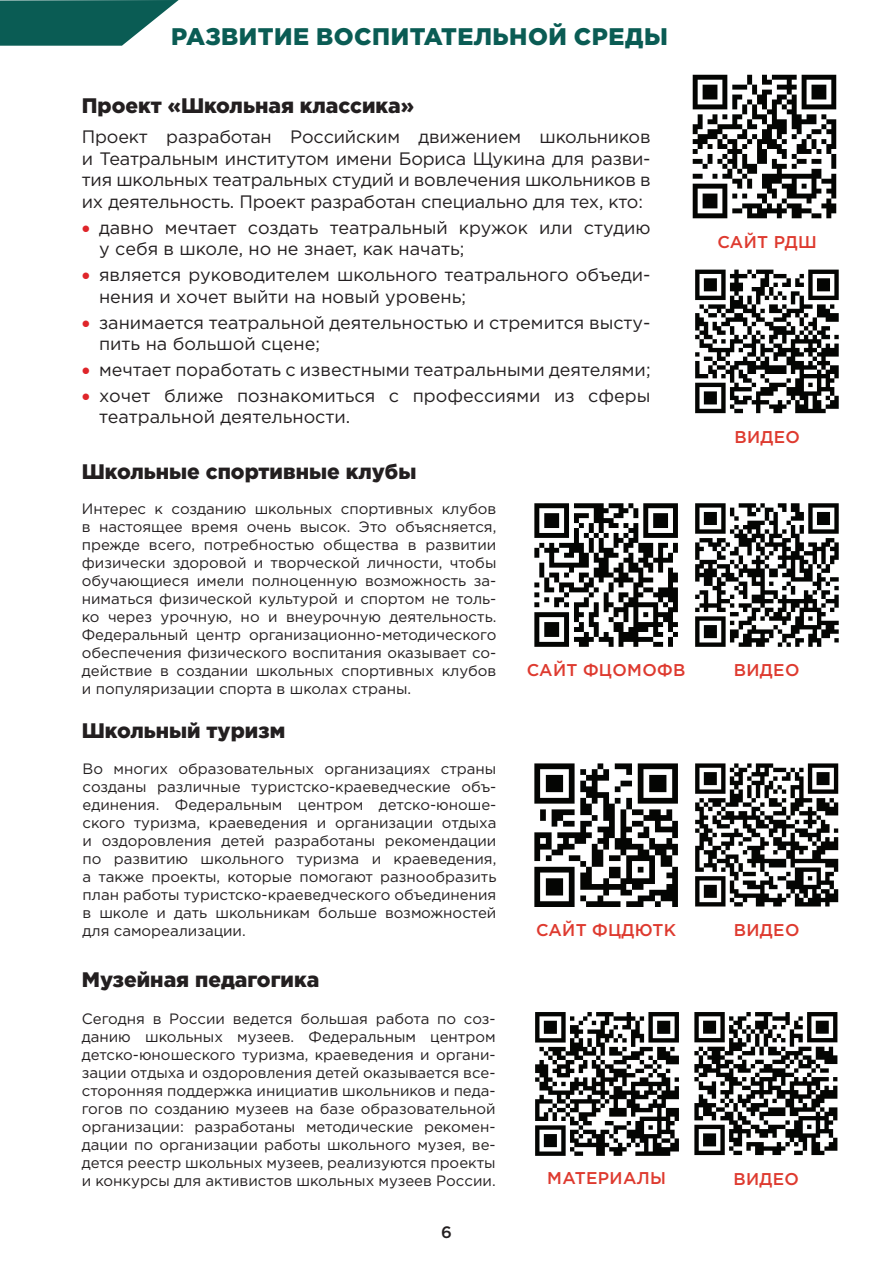
<style>
.page{position:relative;width:893px;height:1263px;background:#fff}
.page>*{position:absolute;margin:0;border:0;box-sizing:border-box;transform-origin:0 0}
.t1{font:900 24px "Gotham Pro";letter-spacing:.13em;color:#0a5c54}
.t2{font:900 21px "Gotham Pro";color:#231f20}
.t3{font:18px/21.6px "Gotham Pro";color:#231f20}
.t4{font:500 17.1px "Gotham Pro";letter-spacing:.02em;color:#de3a2f}
.t5{font:500 16.5px "Gotham Pro";color:#231f20}
.t6{font:15px/18px "Gotham Pro";color:#231f20;text-align:justify}
.s1{color:#df252a}
</style>
<div class="page">
<svg style="left:534px;top:503px;width:144px;height:144px"></svg>
<svg style="left:534px;top:763px;width:144px;height:144px"></svg>
<svg style="left:535px;top:1012px;width:144px;height:144px"></svg>
<svg style="left:0;top:0;width:179px;height:46px"></svg>
<svg style="left:695px;top:503px;width:144px;height:144px"></svg>
<svg style="left:695px;top:763px;width:143px;height:143px"></svg>
<svg style="left:694px;top:1012px;width:143px;height:143px"></svg>
<svg style="left:693px;top:75px;width:143px;height:143px"></svg>
<svg style="left:695px;top:270px;width:144px;height:143px"></svg>
<h1 class="t1" style="left:171px;top:22px;width:498px">развитие воспитательной среды</h1>
<h2 class="t2" style="left:82px;top:93px;width:334px">Проект «Школьная классика»</h2>
<p class="t3" style="left:82px;top:126px;width:570px;text-align:justify">Проект разработан Российским движением школьников и Театральным институтом имени Бориса Щукина для разви&shy;тия школьных театральных студий и вовлечения школьников в их деятельность. Проект разработан специально для тех, кто:</p>
<p class="t3" style="left:99px;top:216px;width:553px;text-indent:-17px"><span class="s1">•</span> давно мечтает создать театральный кружок или студию у себя в школе, но не знает, как начать;</p>
<p class="t3" style="left:99px;top:264px;width:553px;text-indent:-17px"><span class="s1">•</span> является руководителем школьного театрального объеди&shy;нения и хочет выйти на новый уровень;</p>
<p class="t3" style="left:99px;top:311px;width:553px;text-indent:-17px"><span class="s1">•</span> занимается театральной деятельностью и стремится высту&shy;пить на большой сцене;</p>
<p class="t3" style="left:82px;top:359px;width:570px"><span class="s1">•</span> мечтает поработать с известными театральными деятелями;</p>
<p class="t3" style="left:99px;top:385px;width:553px;text-indent:-17px"><span class="s1">•</span> хочет ближе познакомиться с профессиями из сферы театральной деятельности.</p>
<h2 class="t2" style="left:82px;top:460px;width:336px">Школьные спортивные клубы</h2>
<p class="t4" style="left:717px;top:232px;width:101px">Сайт РДШ</p>
<p class="t4" style="left:734px;top:427px;width:67px">видео</p>
<p class="t6" style="left:82px;top:500px;width:416px">Интерес к созданию школьных спортивных клубов в настоящее время очень высок. Это объясняется, прежде всего, потребностью общества в развитии физически здоровой и творческой личности, чтобы обучающиеся имели полноценную возможность за&shy;ниматься физической культурой и спортом не толь&shy;ко через урочную, но и внеурочную деятельность.<br>Федеральный центр организационно-методического обеспечения физического воспитания оказывает со&shy;действие в создании школьных спортивных клубов и популяризации спорта в школах страны.</p>
<h2 class="t2" style="left:82px;top:718px;width:205px">Школьный туризм</h2>
<p class="t6" style="left:83px;top:760px;width:415px">Во многих образовательных организациях страны созданы различные туристско-краеведческие объ&shy;единения. Федеральным центром детско-юноше&shy;ского туризма, краеведения и организации отдыха и оздоровления детей разработаны рекомендации по развитию школьного туризма и краеведения, а также проекты, которые помогают разнообразить план работы туристско-краеведческого объединения в школе и дать школьникам больше возможностей для самореализации.</p>
<h2 class="t2" style="left:82px;top:967px;width:239px">Музейная педагогика</h2>
<p class="t6" style="left:82px;top:1009px;width:415px">Сегодня в России ведется большая работа по соз&shy;данию школьных музеев. Федеральным центром детско-юношеского туризма, краеведения и органи&shy;зации отдыха и оздоровления детей оказывается все&shy;сторонняя поддержка инициатив школьников и педа&shy;гогов по созданию музеев на базе образовательной организации: разработаны методические рекомен&shy;дации по организации работы школьного музея, ве&shy;дется реестр школьных музеев, реализуются проекты и конкурсы для активистов школьных музеев России.</p>
<p class="t5" style="left:441px;top:1223px;width:12px">6</p>
<p class="t4" style="left:527px;top:660px;width:14px">САЙТ</p>
<p class="t4" style="left:583px;top:660px;width:31px">ФЦОМО</p>
<p class="t4" style="left:657px;top:660px;width:27px">ФВ</p>
<p class="t4" style="left:734px;top:660px;width:67px">Видео</p>
<p class="t4" style="left:536px;top:920px;width:129px">сайт ФЦДЮТК</p>
<p class="t4" style="left:734px;top:920px;width:67px">Видео</p>
<p class="t4" style="left:547px;top:1168px;width:120px">материалы</p>
<p class="t4" style="left:733px;top:1169px;width:67px">видео</p>
</div>
